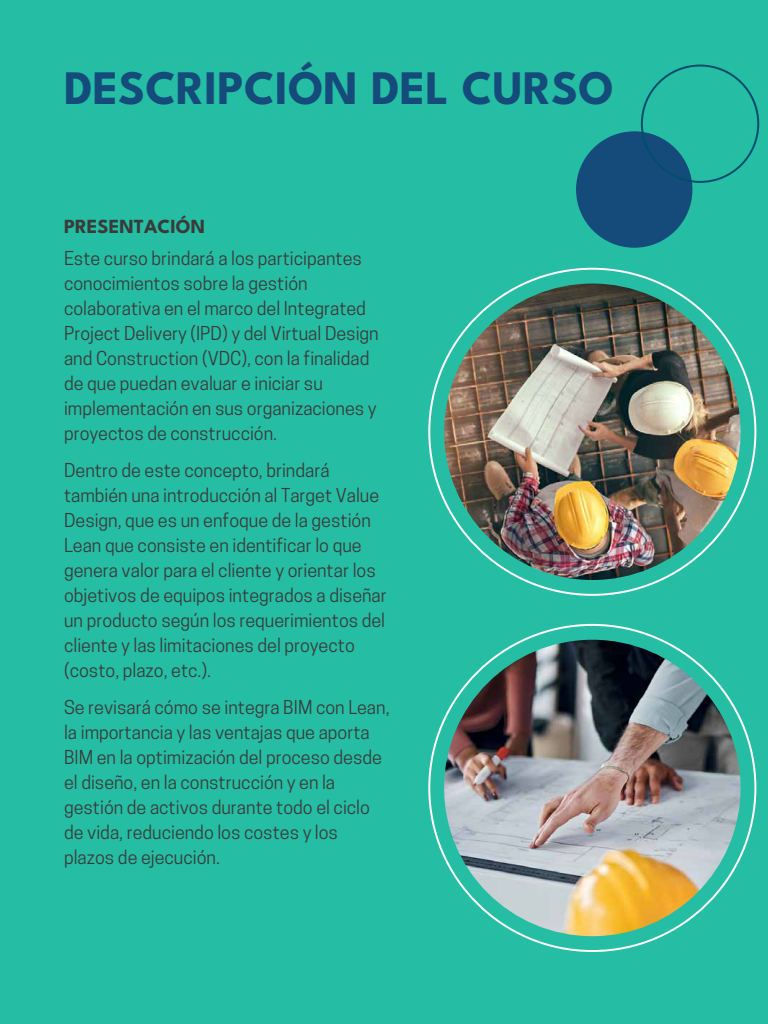
<style>
.page{position:relative;width:768px;height:1024px;background:#25bea4}
.page>*{position:absolute;margin:0;border:0;box-sizing:border-box;transform-origin:0 0}
.t1{font:700 48px "League Spartan";color:#154b7a}
.t2{font:700 20px "League Spartan";color:#3a3a39}
.t3{font:18px/25px "Cooper Hewitt";color:#3a3a39}
</style>
<div class="page">
<img style="left:444px;top:284px;width:297px;height:296px;border-radius:148px">
<img style="left:444px;top:640px;width:297px;height:296px;border-radius:148px">
<div style="left:576px;top:131px;width:116px;height:117px;background:#154b7a;border-radius:50%"></div>
<div style="left:641px;top:65px;width:118px;height:118px;border:2px solid #004e6d;border-radius:50%"></div>
<h1 class="t1" style="left:64px;top:50px;width:551px">DESCRIPCIÓN DEL CURSO</h1>
<p class="t2" style="left:64px;top:210px;width:143px">PRESENTACIÓN</p>
<p class="t3" style="left:64px;top:246px;width:316px">Este curso brindará a los participantes conocimientos sobre la gestión colaborativa en el marco del Integrated Project Delivery (IPD) y del Virtual Design and Construction (VDC), con la finalidad de que puedan evaluar e iniciar su implementación en sus organizaciones y proyectos de construcción.</p>
<p class="t3" style="left:64px;top:458px;width:324px">Dentro de este concepto, brindará también una introducción al Target Value Design, que es un enfoque de la gestión Lean que consiste en identificar lo que genera valor para el cliente y orientar los objetivos de equipos integrados a diseñar un producto según los requerimientos del cliente y las limitaciones del proyecto (costo, plazo, etc.).</p>
<p class="t3" style="left:64px;top:695px;width:327px">Se revisará cómo se integra BIM con Lean, la importancia y las ventajas que aporta BIM en la optimización del proceso desde el diseño, en la construcción y en la gestión de activos durante todo el ciclo de vida, reduciendo los costes y los plazos de ejecución.</p>
</div>
